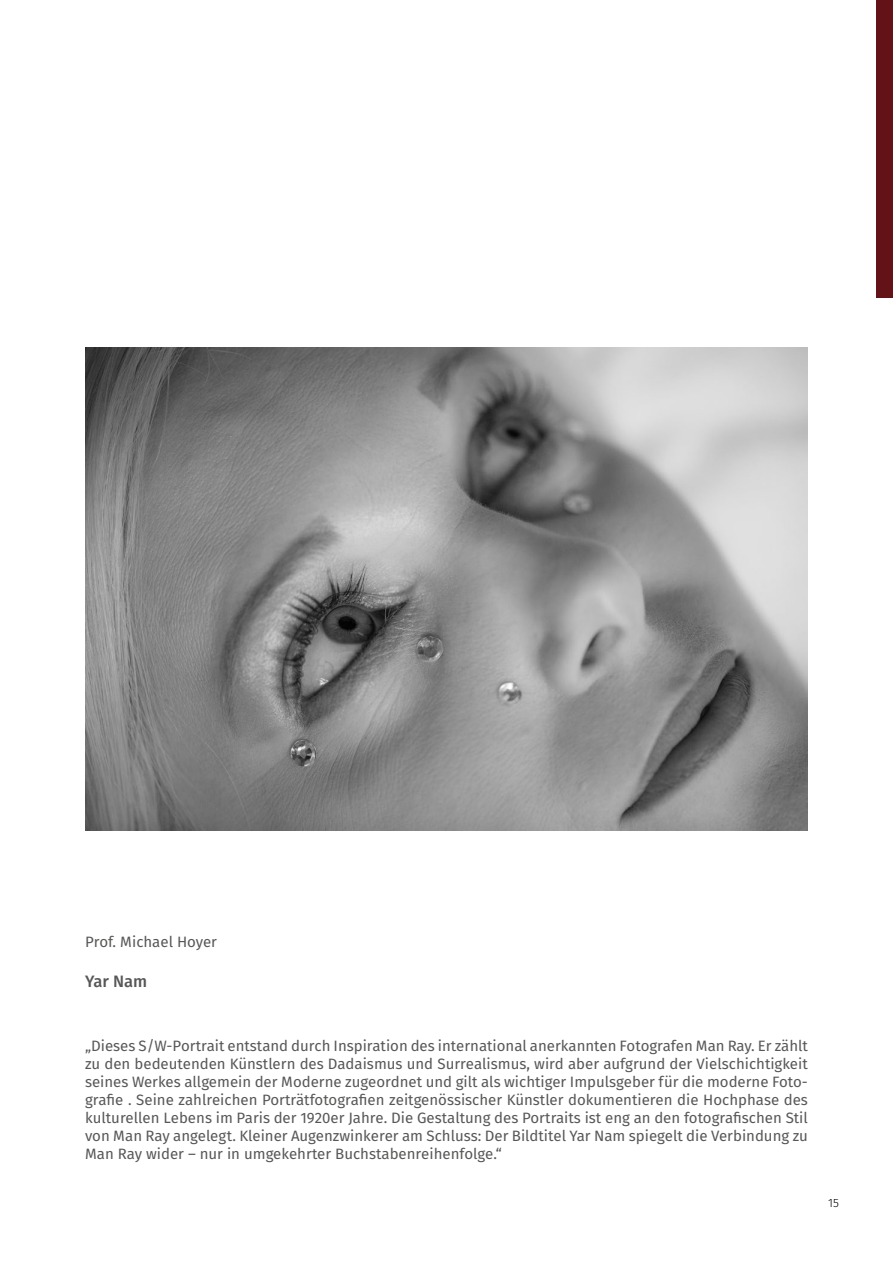
<style>
.page{position:relative;width:893px;height:1263px;background:#fff}
.page>*{position:absolute;margin:0;border:0;box-sizing:border-box;transform-origin:0 0}
.t1{font:500 16.5px "Fira Sans";color:#575756}
.t2{font:15px/18px "Fira Sans";color:#575756;text-align:justify}
.t3{font:300 12px "Fira Sans";color:#000}
</style>
<div class="page">
<div style="left:876px;top:0;width:17px;height:298px;background:#631317"></div>
<img style="left:85px;top:348px;width:723px;height:482px">
<p class="t2" style="left:85px;top:934px;width:134px">Prof. Michael Hoyer</p>
<p class="t1" style="left:85px;top:969px;width:64px">Yar Nam</p>
<p class="t2" style="left:85px;top:1038px;width:724px">„Dieses S/W-Portrait entstand durch Inspiration des international anerkannten Fotografen Man Ray. Er zählt zu den bedeutenden Künstlern des Dadaismus und Surrealismus, wird aber aufgrund der Vielschichtigkeit seines Werkes allgemein der Moderne zugeordnet und gilt als wichtiger Impulsgeber für die moderne Foto&shy;grafie . Seine zahlreichen Porträtfotografien zeitgenössischer Künstler dokumentieren die Hochphase des kulturellen Lebens im Paris der 1920er Jahre. Die Gestaltung des Portraits ist eng an den fotografischen Stil von Man Ray angelegt. Kleiner Augenzwinkerer am Schluss: Der Bildtitel Yar Nam spiegelt die Verbindung zu Man Ray wider – nur in umgekehrter Buchstabenreihenfolge.“</p>
<p class="t3" style="left:828px;top:1195px;width:12px">15</p>
</div>
